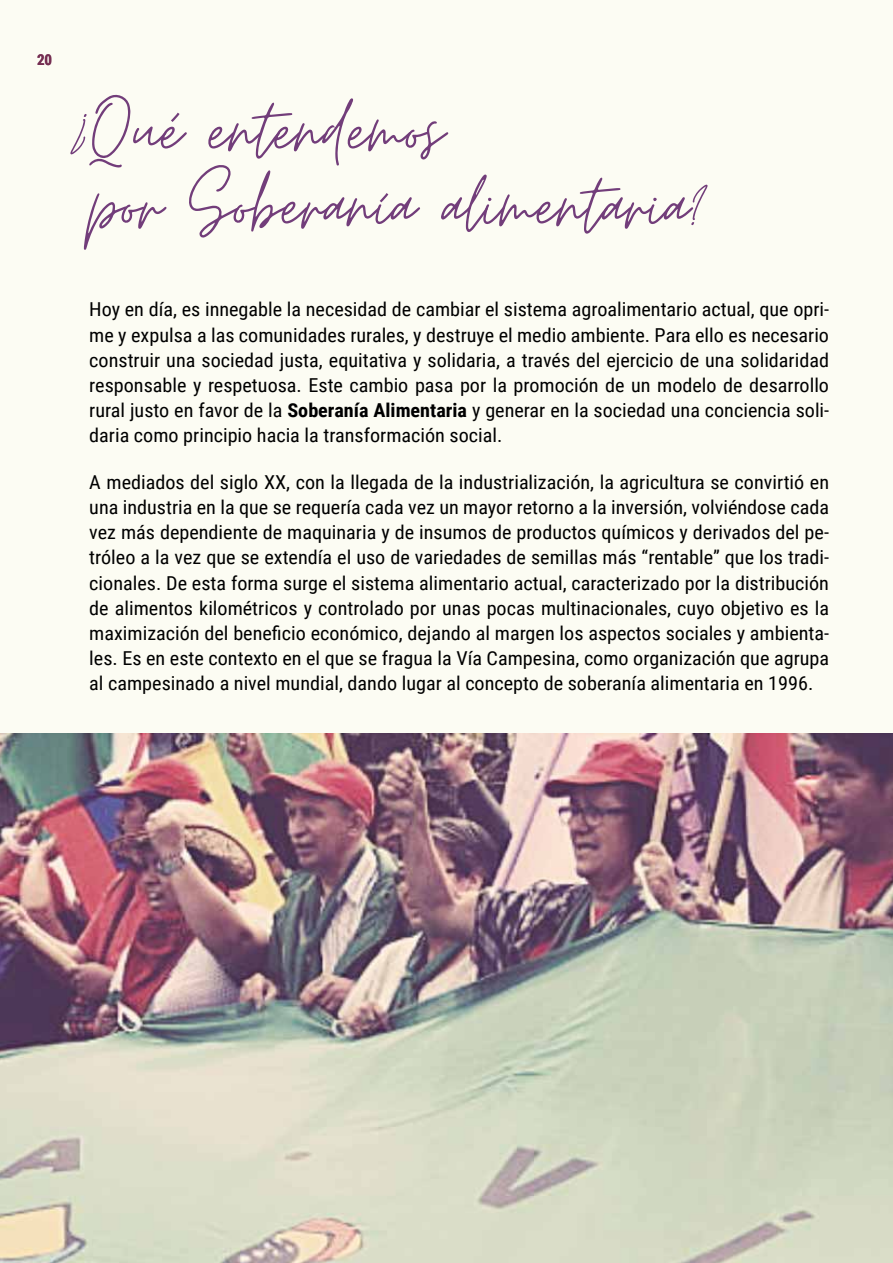
<style>
.page{position:relative;width:893px;height:1263px;background:#fcfcf3}
.page>*{position:absolute;margin:0;border:0;box-sizing:border-box;transform-origin:0 0}
.t1{font:90px/75px "Moon Time";color:#723d7a}
.t2{font:19.2px/25.2px "Roboto Condensed";color:#000;text-align:justify;scale:1.05 1}
.t3{font:700 15px "Roboto Condensed";color:#752e52}
.s1{font-weight:700}
</style>
<div class="page">
<img style="left:0;top:733px;width:893px;height:530px">
<svg style="left:171px;top:112px;width:9px;height:10px"></svg>
<svg style="left:379px;top:193px;width:10px;height:10px"></svg>
<p class="t3" style="left:37px;top:49px;width:17px">20</p>
<h1 class="t1" style="left:89px;top:101px;width:620px">Que entendemos<br>por Soberania alimentaria?</h1>
<h1 class="t1" style="left:89px;top:163px;width:20px;rotate:-180deg">?</h1>
<p class="t2" style="left:89px;top:296px;width:706px">Hoy en día, es innegable la necesidad de cambiar el sistema agroalimentario actual, que opri&shy;me y expulsa a las comunidades rurales, y destruye el medio ambiente. Para ello es necesario construir una sociedad justa, equitativa y solidaria, a través del ejercicio de una solidaridad responsable y respetuosa. Este cambio pasa por la promoción de un modelo de desarrollo rural justo en favor de la <span class="s1">Soberanía Alimentaria</span> y generar en la sociedad una conciencia soli&shy;daria como principio hacia la transformación social.</p>
<p class="t2" style="left:89px;top:469px;width:706px">A mediados del siglo XX, con la llegada de la industrialización, la agricultura se convirtió en una industria en la que se requería cada vez un mayor retorno a la inversión, volviéndose cada vez más dependiente de maquinaria y de insumos de productos químicos y derivados del pe&shy;tróleo a la vez que se extendía el uso de variedades de semillas más “rentable” que los tradi&shy;cionales. De esta forma surge el sistema alimentario actual, caracterizado por la distribución de alimentos kilométricos y controlado por unas pocas multinacionales, cuyo objetivo es la maximización del beneficio económico, dejando al margen los aspectos sociales y ambienta&shy;les. Es en este contexto en el que se fragua la Vía Campesina, como organización que agrupa al campesinado a nivel mundial, dando lugar al concepto de soberanía alimentaria en 1996.</p>
</div>
